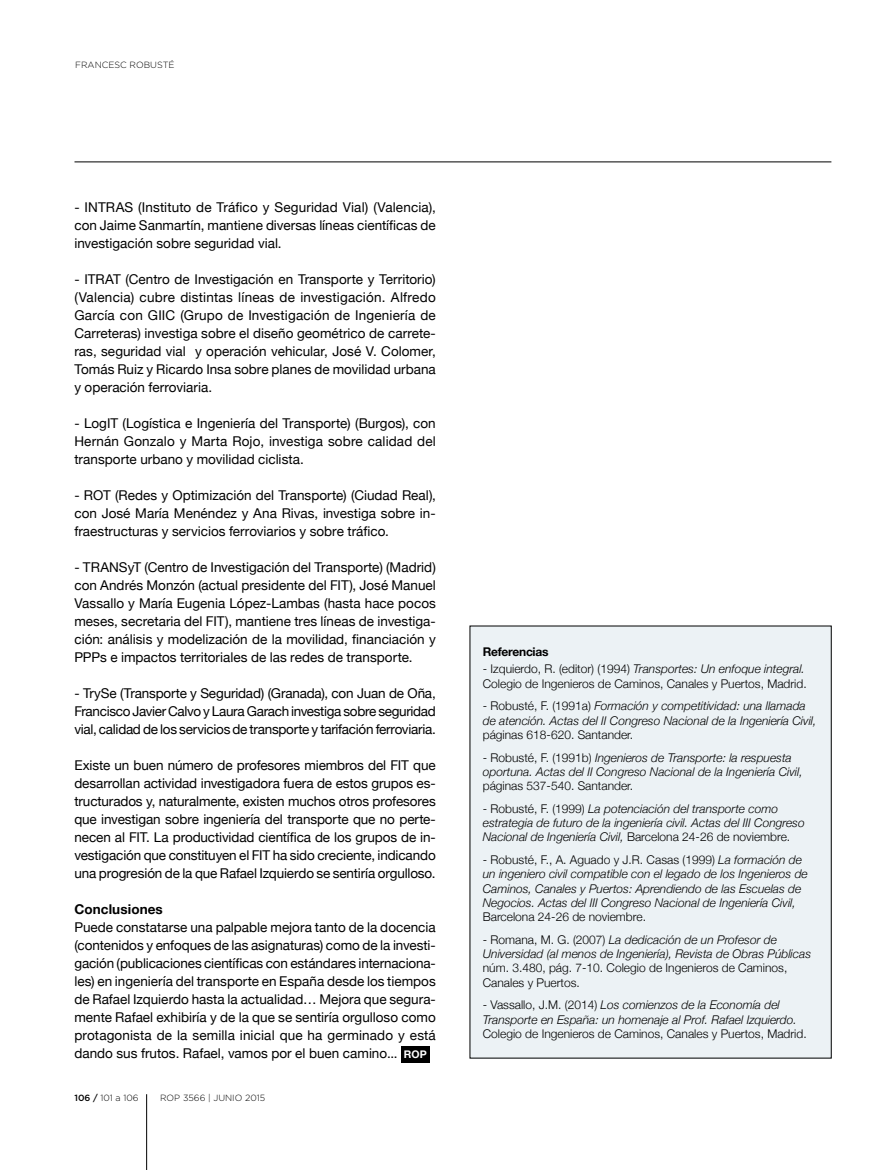
<style>
.page{position:relative;width:893px;height:1170px;background:#fff}
.page>*{position:absolute;margin:0;border:0;box-sizing:border-box;transform-origin:0 0}
.t1{font:13.5px/18px "Helvetica Neue";color:#000;text-align:justify}
.t2{font:700 13.5px "Helvetica Neue";letter-spacing:.005em;color:#000}
.t3{font:italic 300 12px/14.2px "Helvetica Neue";color:#000}
.t4{font:300 12px/14.2px "Helvetica Neue";color:#000}
.t5{font:700 12px "Helvetica Neue";letter-spacing:-.02em;color:#000}
.t6{font:300 9px "Gotham";color:#000}
.s1{font-weight:700;font-size:10.5px;color:#fff}
.s2{font-weight:500}
.s3{font-style:italic}
.s4{font-style:normal}
</style>
<div class="page">
<hr style="left:146px;top:1094px;width:1px;height:75px;background:#000">
<hr style="left:892px;top:0;width:1px;height:1169px;background:#cb091f">
<div style="left:401px;top:1046px;width:29px;height:16px;background:#000"></div>
<div style="left:470px;top:626px;width:361px;height:431px;background:#ecf2f5"></div>
<hr style="left:74px;top:162px;width:757px;height:1px;background:#000">
<p class="t6" style="left:75px;top:59px;width:14px">FRANCE</p>
<p class="t6" style="left:114px;top:59px;width:30px">SC ROBU</p>
<p class="t6" style="left:157px;top:59px;width:19px">STÉ</p>
<p class="t1" style="left:74px;top:198px;width:363px">- INTRAS (Instituto de Tráfico y Seguridad Vial) (Valencia), con Jaime Sanmartín, mantiene diversas líneas científicas de investigación sobre seguridad vial.</p>
<p class="t1" style="left:74px;top:270px;width:363px">- ITRAT (Centro de Investigación en Transporte y Territorio) (Valencia) cubre distintas líneas de investigación. Alfredo García con GIIC (Grupo de Investigación de Ingeniería de Carreteras) investiga sobre el diseño geométrico de carrete&shy;ras, seguridad vial y operación vehicular, José V. Colomer, Tomás Ruiz y Ricardo Insa sobre planes de movilidad urbana y operación ferroviaria.</p>
<p class="t1" style="left:74px;top:414px;width:363px">- LogIT (Logística e Ingeniería del Transporte) (Burgos), con Hernán Gonzalo y Marta Rojo, investiga sobre calidad del transporte urbano y movilidad ciclista.</p>
<p class="t1" style="left:74px;top:486px;width:363px">- ROT (Redes y Optimización del Transporte) (Ciudad Real), con José María Menéndez y Ana Rivas, investiga sobre in&shy;fraestructuras y servicios ferroviarios y sobre tráfico.</p>
<p class="t1" style="left:74px;top:558px;width:363px">- TRANSyT (Centro de Investigación del Transporte) (Madrid) con Andrés Monzón (actual presidente del FIT), José Manuel Vassallo y María Eugenia López-Lambas (hasta hace pocos meses, secretaria del FIT), mantiene tres líneas de investiga&shy;ción: análisis y modelización de la movilidad, financiación y PPPs e impactos territoriales de las redes de transporte.</p>
<p class="t1" style="left:74px;top:684px;width:363px">- TrySe (Transporte y Seguridad) (Granada), con Juan de Oña, Francisco Javier Calvo y Laura Garach investiga sobre seguridad vial, calidad de los servicios de transporte y tarifación ferroviaria.</p>
<p class="t1" style="left:74px;top:756px;width:363px">Existe un buen número de profesores miembros del FIT que desarrollan actividad investigadora fuera de estos grupos es&shy;tructurados y, naturalmente, existen muchos otros profesores que investigan sobre ingeniería del transporte que no perte&shy;necen al FIT. La productividad científica de los grupos de in&shy;vestigación que constituyen el FIT ha sido creciente, indicando una progresión de la que Rafael Izquierdo se sentiría orgulloso.</p>
<p class="t2" style="left:74px;top:900px;width:90px">Conclusiones</p>
<p class="t1" style="left:74px;top:917px;width:363px">Puede constatarse una palpable mejora tanto de la docencia (contenidos y enfoques de las asignaturas) como de la investi&shy;gación (publicaciones científicas con estándares internaciona&shy;les) en ingeniería del transporte en España desde los tiempos de Rafael Izquierdo hasta la actualidad… Mejora que segura&shy;mente Rafael exhibiría y de la que se sentiría orgulloso como protagonista de la semilla inicial que ha germinado y está dando sus frutos. Rafael, vamos por el buen camino... <span class="s1">ROP</span></p>
<p class="t6" style="left:74px;top:1092px;width:66px"><span class="s2">106 /</span> 101 A 106</p>
<p class="t6" style="left:160px;top:1092px;width:107px">ROP 3566 | JUNIO 2015</p>
<p class="t5" style="left:483px;top:644px;width:67px">Referencias</p>
<p class="t4" style="left:483px;top:661px;width:325px">- Izquierdo, R. (editor) (1994) <span class="s3">Transportes: Un enfoque integral.<br></span>Colegio de Ingenieros de Caminos, Canales y Puertos, Madrid.</p>
<p class="t3" style="left:483px;top:698px;width:335px"><span class="s4">- Robusté, F. (1991a)</span> Formación y competitividad: una llamada de atención. Actas del II Congreso Nacional de la Ingeniería Civil,</p>
<p class="t4" style="left:483px;top:727px;width:152px">páginas 618-620. Santander.</p>
<p class="t3" style="left:483px;top:750px;width:321px"><span class="s4">- Robusté, F. (1991b)</span> Ingenieros de Transporte: la respuesta oportuna. Actas del II Congreso Nacional de la Ingeniería Civil,</p>
<p class="t4" style="left:483px;top:778px;width:152px">páginas 537-540. Santander.</p>
<p class="t3" style="left:483px;top:801px;width:323px"><span class="s4">- Robusté, F. (1999)</span> La potenciación del transporte como estrategia de futuro de la ingeniería civil. Actas del III Congreso<br>Nacional de Ingeniería Civil, <span class="s4">Barcelona 24-26 de noviembre.</span></p>
<p class="t3" style="left:483px;top:852px;width:327px"><span class="s4">- Robusté, F., A. Aguado y J.R. Casas (1999)</span> La formación de un ingeniero civil compatible con el legado de los Ingenieros de Caminos, Canales y Puertos: Aprendiendo de las Escuelas de Negocios. Actas del III Congreso Nacional de Ingeniería Civil,</p>
<p class="t4" style="left:483px;top:909px;width:165px">Barcelona 24-26 de noviembre.</p>
<p class="t3" style="left:483px;top:932px;width:330px"><span class="s4">- Romana, M. G. (2007)</span> La dedicación de un Profesor de<br>Universidad (al menos de Ingeniería), Revista de Obras Públicas</p>
<p class="t4" style="left:483px;top:960px;width:306px">núm. 3.480, pág. 7-10. Colegio de Ingenieros de Caminos,<br>Canales y Puertos.</p>
<p class="t3" style="left:483px;top:997px;width:315px"><span class="s4">- Vassallo, J.M. (2014)</span> Los comienzos de la Economía del<br>Transporte en España: un homenaje al Prof. Rafael Izquierdo.</p>
<p class="t4" style="left:483px;top:1026px;width:325px">Colegio de Ingenieros de Caminos, Canales y Puertos, Madrid.</p>
</div>
